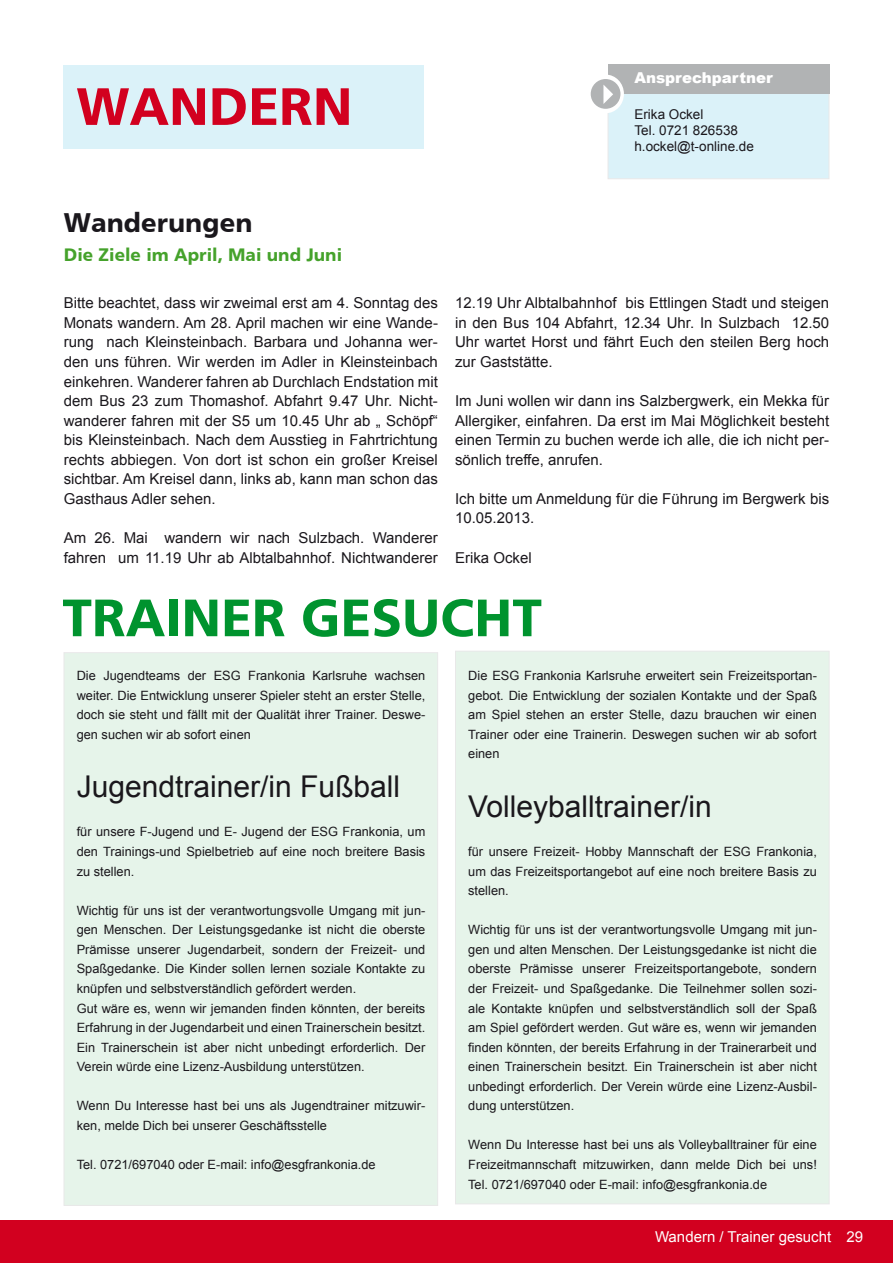
<style>
.page{position:relative;width:893px;height:1263px;background:#fff}
.page>*{position:absolute;margin:0;border:0;box-sizing:border-box;transform-origin:0 0}
.t1{font:700 52.5px "Doris PFC";color:#00932e}
.t2{font:700 52.5px "Doris PFC";color:#d2001f}
.t3{font:30px "Arial";color:#1a171c}
.t4{font:700 27px "Doris PFC";color:#1a171c}
.t5{font:700 18px "Doris PFC";color:#45a22b}
.t6{font:15px/19.5px "Arial";color:#1a171c;text-align:justify}
.t7{font:15px "Arial";color:#fff}
.t8{font:900 15px "Arial";color:#fff}
.t9{font:13.5px/16.2px "Arial";color:#1a171c}
.t10{font:12.75px/19.5px "Arial";color:#1a171c;text-align:justify}
</style>
<div class="page">
<div style="left:64px;top:65px;width:360px;height:83px;background:#dbf2f9"></div>
<div style="left:608px;top:93px;width:221px;height:86px;background:#dbf2f9"></div>
<div style="left:608px;top:64px;width:221px;height:30px;background:#b1b3b4"></div>
<div style="left:587px;top:75px;width:37px;height:38px;background:#fff;border-radius:50%"></div>
<div style="left:591px;top:79px;width:29px;height:30px;background:#b1b3b4;border-radius:50%"></div>
<svg style="left:603px;top:85px;width:10px;height:19px"></svg>
<div style="left:64px;top:653px;width:374px;height:552px;background:#e6f4ea"></div>
<div style="left:455px;top:651px;width:374px;height:553px;background:#e6f4ea"></div>
<div style="left:0;top:1220px;width:893px;height:43px;background:#d2001f"></div>
<h1 class="t2" style="left:77px;top:75px;width:277px">WANDERN</h1>
<h3 class="t4" style="left:64px;top:206px;width:190px">Wanderungen</h3>
<h3 class="t5" style="left:64px;top:244px;width:280px">Die Ziele im April, Mai und Juni</h3>
<p class="t8" style="left:634px;top:67px;width:140px">Ansprechpartner</p>
<p class="t9" style="left:634px;top:106px;width:121px">Erika Ockel<br>Tel. 0721 826538 h.ockel@t-online.de</p>
<p class="t6" style="left:64px;top:293px;width:376px">Bitte beachtet, dass wir zweimal erst am 4. Sonntag des Monats wandern. Am 28. April machen wir eine Wande&shy;rung nach Kleinsteinbach. Barbara und Johanna wer&shy;den uns führen. Wir werden im Adler in Kleinsteinbach einkehren. Wanderer fahren ab Durchlach Endstation mit dem Bus 23 zum Thomashof. Abfahrt 9.47 Uhr. Nicht&shy;wanderer fahren mit der S5 um 10.45 Uhr ab „ Schöpf“ bis Kleinsteinbach. Nach dem Ausstieg in Fahrtrichtung rechts abbiegen. Von dort ist schon ein großer Kreisel sichtbar. Am Kreisel dann, links ab, kann man schon das Gasthaus Adler sehen.</p>
<p class="t6" style="left:64px;top:528px;width:376px">Am 26. Mai wandern wir nach Sulzbach. Wanderer fahren um 11.19 Uhr ab Albtalbahnhof. Nichtwanderer</p>
<p class="t6" style="left:455px;top:293px;width:376px">12.19 Uhr Albtalbahnhof bis Ettlingen Stadt und steigen in den Bus 104 Abfahrt, 12.34 Uhr. In Sulzbach 12.50<br>Uhr wartet Horst und fährt Euch den steilen Berg hoch zur Gaststätte.</p>
<p class="t6" style="left:455px;top:391px;width:376px">Im Juni wollen wir dann ins Salzbergwerk, ein Mekka für Allergiker, einfahren. Da erst im Mai Möglichkeit besteht einen Termin zu buchen werde ich alle, die ich nicht per&shy;sönlich treffe, anrufen.</p>
<p class="t6" style="left:455px;top:489px;width:376px">Ich bitte um Anmeldung für die Führung im Bergwerk bis<br>10.05.2013.</p>
<p class="t6" style="left:455px;top:548px;width:78px">Erika Ockel</p>
<h1 class="t1" style="left:62px;top:587px;width:481px">TRAINER GESUCHT</h1>
<p class="t10" style="left:77px;top:666px;width:350px">Die Jugendteams der ESG Frankonia Karlsruhe wachsen weiter. Die Entwicklung unserer Spieler steht an erster Stelle, doch sie steht und fällt mit der Qualität ihrer Trainer. Deswe&shy;gen suchen wir ab sofort einen</p>
<h2 class="t3" style="left:77px;top:767px;width:325px">Jugendtrainer/in Fußball</h2>
<p class="t10" style="left:77px;top:822px;width:350px">für unsere F-Jugend und E- Jugend der ESG Frankonia, um den Trainings-und Spielbetrieb auf eine noch breitere Basis zu stellen.</p>
<p class="t10" style="left:77px;top:901px;width:350px;text-align:left">Wichtig für uns ist der verantwortungsvolle Umgang mit jun&shy;gen Menschen. Der Leistungsgedanke ist nicht die oberste Prämisse unserer Jugendarbeit, sondern der Freizeit- und Spaßgedanke. Die Kinder sollen lernen soziale Kontakte zu knüpfen und selbstverständlich gefördert werden.<br>Gut wäre es, wenn wir jemanden finden könnten, der bereits Erfahrung in der Jugendarbeit und einen Trainerschein besitzt.<br>Ein Trainerschein ist aber nicht unbedingt erforderlich. Der Verein würde eine Lizenz-Ausbildung unterstützen.</p>
<p class="t10" style="left:77px;top:1096px;width:350px">Wenn Du Interesse hast bei uns als Jugendtrainer mitzuwir&shy;ken, melde Dich bei unserer Geschäftsstelle</p>
<p class="t10" style="left:77px;top:1155px;width:300px">Tel. 0721/697040 oder E-mail: info@esgfrankonia.de</p>
<p class="t10" style="left:468px;top:666px;width:350px">Die ESG Frankonia Karlsruhe erweitert sein Freizeitsportan&shy;gebot. Die Entwicklung der sozialen Kontakte und der Spaß am Spiel stehen an erster Stelle, dazu brauchen wir einen Trainer oder eine Trainerin. Deswegen suchen wir ab sofort einen</p>
<h2 class="t3" style="left:468px;top:787px;width:245px">Volleyballtrainer/in</h2>
<p class="t10" style="left:468px;top:842px;width:350px">für unsere Freizeit- Hobby Mannschaft der ESG Frankonia, um das Freizeitsportangebot auf eine noch breitere Basis zu stellen.</p>
<p class="t10" style="left:468px;top:920px;width:350px">Wichtig für uns ist der verantwortungsvolle Umgang mit jun&shy;gen und alten Menschen. Der Leistungsgedanke ist nicht die oberste Prämisse unserer Freizeitsportangebote, sondern der Freizeit- und Spaßgedanke. Die Teilnehmer sollen sozi&shy;ale Kontakte knüpfen und selbstverständlich soll der Spaß am Spiel gefördert werden. Gut wäre es, wenn wir jemanden finden könnten, der bereits Erfahrung in der Trainerarbeit und einen Trainerschein besitzt. Ein Trainerschein ist aber nicht unbedingt erforderlich. Der Verein würde eine Lizenz-Ausbil&shy;dung unterstützen.</p>
<p class="t10" style="left:468px;top:1135px;width:350px">Wenn Du Interesse hast bei uns als Volleyballtrainer für eine Freizeitmannschaft mitzuwirken, dann melde Dich bei uns!<br>Tel. 0721/697040 oder E-mail: info@esgfrankonia.de</p>
<p class="t7" style="left:655px;top:1227px;width:210px">Wandern / Trainer gesucht 29</p>
</div>
